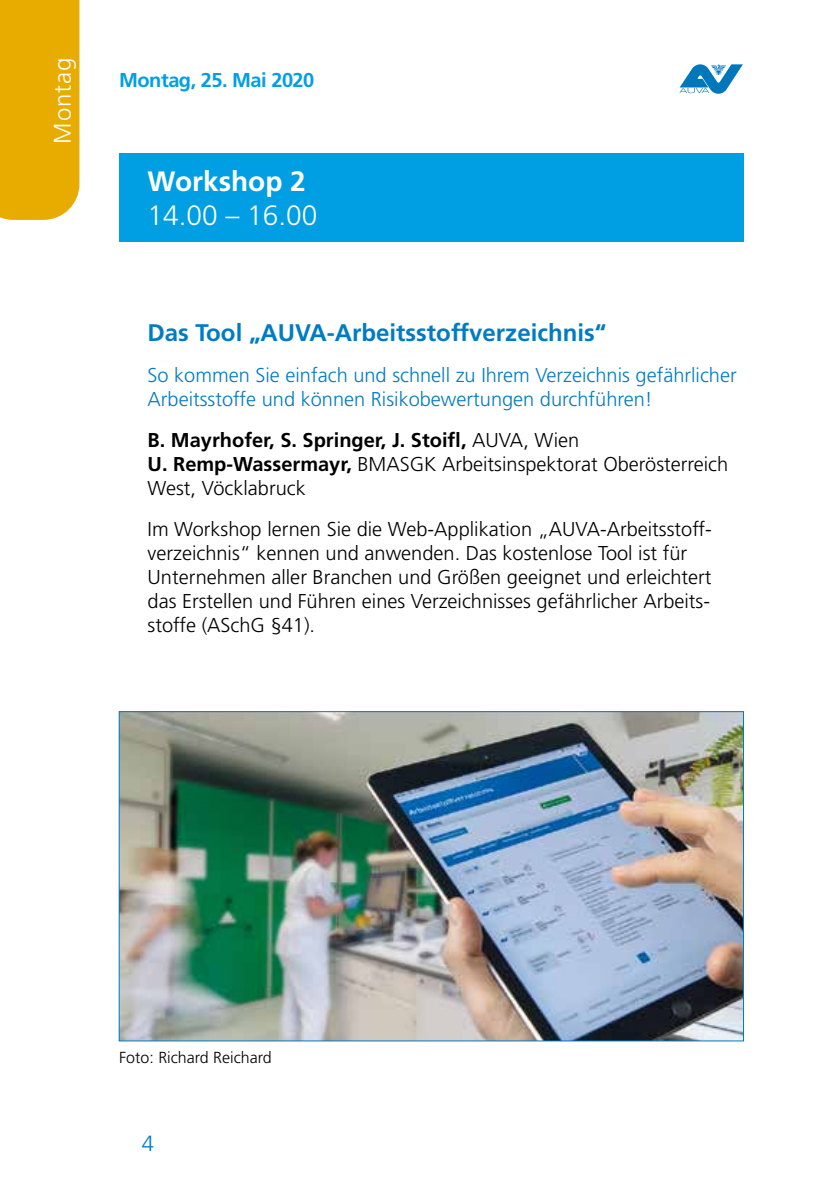
<style>
.page{position:relative;width:840px;height:1191px;background:#fff}
.page>*{position:absolute;margin:0;border:0;box-sizing:border-box;transform-origin:0 0}
.t1{font:300 28px "Frutiger LT Std";color:#fff}
.t2{font:700 28px "Frutiger LT Std";color:#fff}
.t3{font:700 24px "Frutiger LT Std";color:#007bc4}
.t4{font:300 24px "Frutiger LT Std";letter-spacing:.03em;color:#fff}
.t5{font:300 22px "Frutiger LT Std";color:#007bc4}
.t6{font:300 20px/24px "Frutiger LT Std";color:#000}
.t7{font:300 20px/24px "Frutiger LT Std";color:#007bc4}
.t8{font:700 20px "Frutiger LT Std";letter-spacing:-.025em;color:#009fe3}
.t9{font:300 16px "Frutiger LT Std";color:#000}
.s1{font-weight:700}
</style>
<div class="page">
<div style="left:119px;top:153px;width:624px;height:89px;background:#009fe3"></div>
<svg style="left:679px;top:64px;width:63px;height:30px"></svg>
<div style="left:0;top:0;width:79px;height:220px;background:#e8ac00"></div>
<img style="left:121px;top:713px;width:620px;height:326px">
<p class="t4" style="left:49px;top:143px;width:87px;rotate:-90deg">Montag</p>
<p class="t8" style="left:119px;top:68px;width:197px">Montag, 25. Mai 2020</p>
<h1 class="t2" style="left:147px;top:165px;width:160px">Workshop 2</h1>
<h1 class="t1" style="left:147px;top:199px;width:171px">14.00 – 16.00</h1>
<p class="t3" style="left:147px;top:319px;width:460px">Das Tool „AUVA-Arbeitsstoffverzeichnis“</p>
<p class="t7" style="left:147px;top:364px;width:590px">So kommen Sie einfach und schnell zu Ihrem Verzeichnis gefährlicher<br>Arbeitsstoffe und können Risikobewertungen durchführen!</p>
<p class="t6" style="left:147px;top:429px;width:582px"><span class="s1">B. Mayrhofer, S. Springer, J. Stoifl,</span> AUVA, Wien<br><span class="s1">U. Remp-Wassermayr,</span> BMASGK Arbeitsinspektorat Oberösterreich<br>West, Vöcklabruck</p>
<p class="t6" style="left:147px;top:518px;width:565px">Im Workshop lernen Sie die Web-Applikation „AUVA-Arbeitsstoff&shy;verzeichnis“ kennen und anwenden. Das kostenlose Tool ist für Unternehmen aller Branchen und Größen geeignet und erleichtert das Erstellen und Führen eines Verzeichnisses gefährlicher Arbeits&shy;stoffe (ASchG §41).</p>
<p class="t9" style="left:119px;top:1048px;width:154px">Foto: Richard Reichard</p>
<p class="t5" style="left:142px;top:1131px;width:14px">4</p>
</div>
